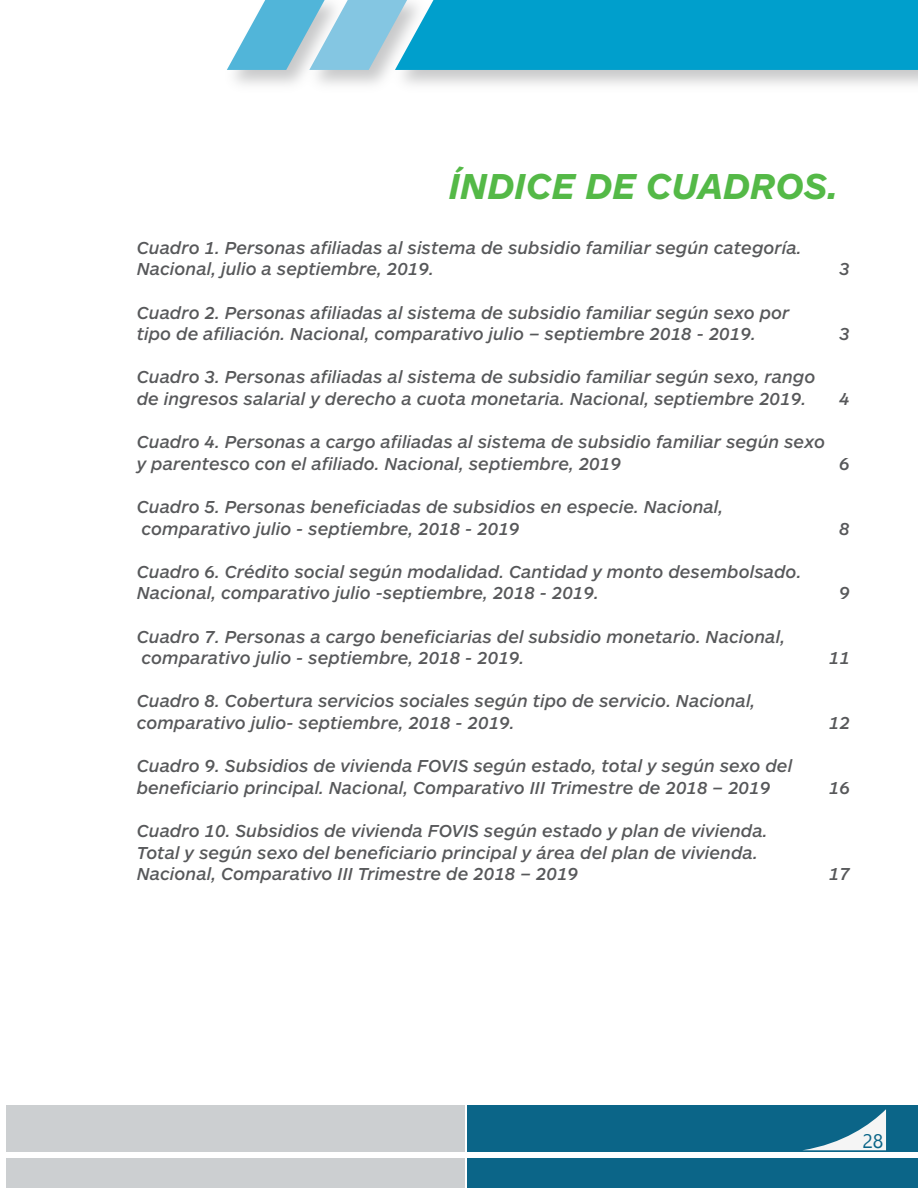
<style>
.page{position:relative;width:918px;height:1188px;background:#fff}
.page>*{position:absolute;margin:0;border:0;box-sizing:border-box;transform-origin:0 0}
.t1{font:italic 700 37.5px "ARS Maquette Pro";color:#54b947}
.t2{font:19.5px "Gadugi";color:#0b6588}
.t3{font:italic 500 18px/21.6px "ARS Maquette Pro";color:#57585a}
</style>
<div class="page">
<svg style="left:227px;top:0;width:691px;height:70px;background:#29abd2"></svg>
<div style="left:467px;top:1105px;width:451px;height:83px;background:#0b6588"></div>
<div style="left:6px;top:1105px;width:459px;height:83px;background:#cccfd1"></div>
<div style="left:0;top:1153px;width:918px;height:5px;background:#fff"></div>
<svg style="left:804px;top:1109px;width:82px;height:41px"></svg>
<h1 class="t1" style="left:448px;top:162px;width:391px">ÍNDICE DE CUADROS.</h1>
<p class="t3" style="left:137px;top:236px;width:666px">Cuadro 1. Personas afiliadas al sistema de subsidio familiar según categoría.<br>Nacional, julio a septiembre, 2019.</p>
<p class="t3" style="left:137px;top:301px;width:654px">Cuadro 2. Personas afiliadas al sistema de subsidio familiar según sexo por tipo de afiliación. Nacional, comparativo julio – septiembre 2018 - 2019.</p>
<p class="t3" style="left:137px;top:365px;width:680px">Cuadro 3. Personas afiliadas al sistema de subsidio familiar según sexo, rango de ingresos salarial y derecho a cuota monetaria. Nacional, septiembre 2019.</p>
<p class="t3" style="left:137px;top:430px;width:689px">Cuadro 4. Personas a cargo afiliadas al sistema de subsidio familiar según sexo y parentesco con el afiliado. Nacional, septiembre, 2019</p>
<p class="t3" style="left:137px;top:495px;width:588px">Cuadro 5. Personas beneficiadas de subsidios en especie. Nacional, comparativo julio - septiembre, 2018 - 2019</p>
<p class="t3" style="left:137px;top:560px;width:666px">Cuadro 6. Crédito social según modalidad. Cantidad y monto desembolsado.<br>Nacional, comparativo julio -septiembre, 2018 - 2019.</p>
<p class="t3" style="left:839px;top:257px;width:12px">3</p>
<p class="t3" style="left:839px;top:322px;width:12px">3</p>
<p class="t3" style="left:839px;top:387px;width:12px">4</p>
<p class="t3" style="left:839px;top:452px;width:12px">6</p>
<p class="t3" style="left:839px;top:517px;width:12px">8</p>
<p class="t3" style="left:839px;top:581px;width:12px">9</p>
<p class="t3" style="left:137px;top:625px;width:650px">Cuadro 7. Personas a cargo beneficiarias del subsidio monetario. Nacional, comparativo julio - septiembre, 2018 - 2019.</p>
<p class="t3" style="left:137px;top:689px;width:620px">Cuadro 8. Cobertura servicios sociales según tipo de servicio. Nacional, comparativo julio- septiembre, 2018 - 2019.</p>
<p class="t3" style="left:137px;top:754px;width:657px">Cuadro 9. Subsidios de vivienda FOVIS según estado, total y según sexo del beneficiario principal. Nacional, Comparativo III Trimestre de 2018 – 2019</p>
<p class="t3" style="left:137px;top:819px;width:632px">Cuadro 10. Subsidios de vivienda FOVIS según estado y plan de vivienda.<br>Total y según sexo del beneficiario principal y área del plan de vivienda.<br>Nacional, Comparativo III Trimestre de 2018 – 2019</p>
<p class="t3" style="left:828px;top:646px;width:23px">11</p>
<p class="t3" style="left:828px;top:711px;width:23px">12</p>
<p class="t3" style="left:828px;top:776px;width:23px">16</p>
<p class="t3" style="left:828px;top:862px;width:23px">17</p>
<p class="t2" style="left:862px;top:1129px;width:23px">28</p>
</div>
